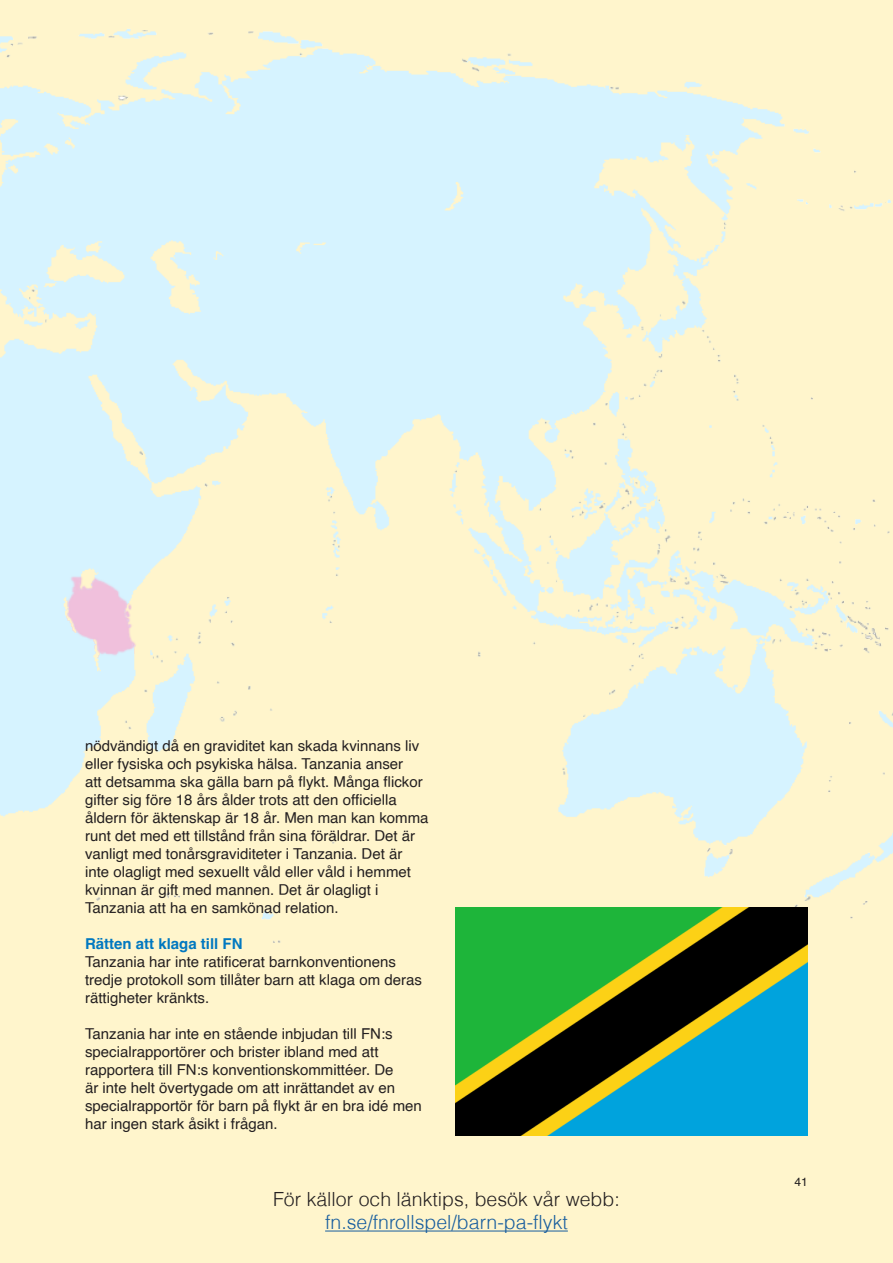
<style>
.page{position:relative;width:893px;height:1263px;background:#fff5cc}
.page>*{position:absolute;margin:0;border:0;box-sizing:border-box;transform-origin:0 0}
.Rubrik_Helvetica_thi{font:300 19.5px "Helvetica";color:#231f20}
.Rubrik_Helvetica_thi-2{font:300 19.5px "Helvetica";color:#175d9e}
.Brödtext_efter_rubri{font:15px/18px "Helvetica";color:#231f20}
.Brödtext_efter_rubri-2{font:700 15px "Helvetica";color:#0078c0}
.t1{font:12px "Helvetica";color:#231f20}
</style>
<div class="page">
<img style="left:0;top:29px;width:893px;height:914px">
<img style="left:455px;top:908px;width:353px;height:227px">
<hr style="left:325px;top:1230px;width:243px;height:1px;background:#175d9e">
<p class="Brödtext_efter_rubri" style="left:85px;top:737px;width:345px">nödvändigt då en graviditet kan skada kvinnans liv eller fysiska och psykiska hälsa. Tanzania anser<br>att detsamma ska gälla barn på flykt. Många flickor gifter sig före 18 års ålder trots att den officiella åldern för äktenskap är 18 år. Men man kan komma runt det med ett tillstånd från sina föräldrar. Det är vanligt med tonårsgraviditeter i Tanzania. Det är inte olagligt med sexuellt våld eller våld i hemmet kvinnan är gift med mannen. Det är olagligt i Tanzania att ha en samkönad relation.</p>
<p class="Brödtext_efter_rubri-2" style="left:85px;top:935px;width:159px">Rätten att klaga till FN</p>
<p class="Brödtext_efter_rubri" style="left:85px;top:953px;width:338px">Tanzania har inte ratificerat barnkonventionens tredje protokoll som tillåter barn att klaga om deras rättigheter kränkts.</p>
<p class="Brödtext_efter_rubri" style="left:85px;top:1025px;width:338px">Tanzania har inte en stående inbjudan till FN:s specialrapportörer och brister ibland med att rapportera till FN:s konventionskommittéer. De<br>är inte helt övertygade om att inrättandet av en specialrapportör för barn på flykt är en bra idé men har ingen stark åsikt i frågan.</p>
<p class="Rubrik_Helvetica_thi" style="left:273px;top:1186px;width:348px">För källor och länktips, besök vår webb:</p>
<p class="Rubrik_Helvetica_thi-2" style="left:325px;top:1210px;width:244px">fn.se/fnrollspel/barn-pa-flykt</p>
<p class="t1" style="left:795px;top:1172px;width:15px">41</p>
</div>
